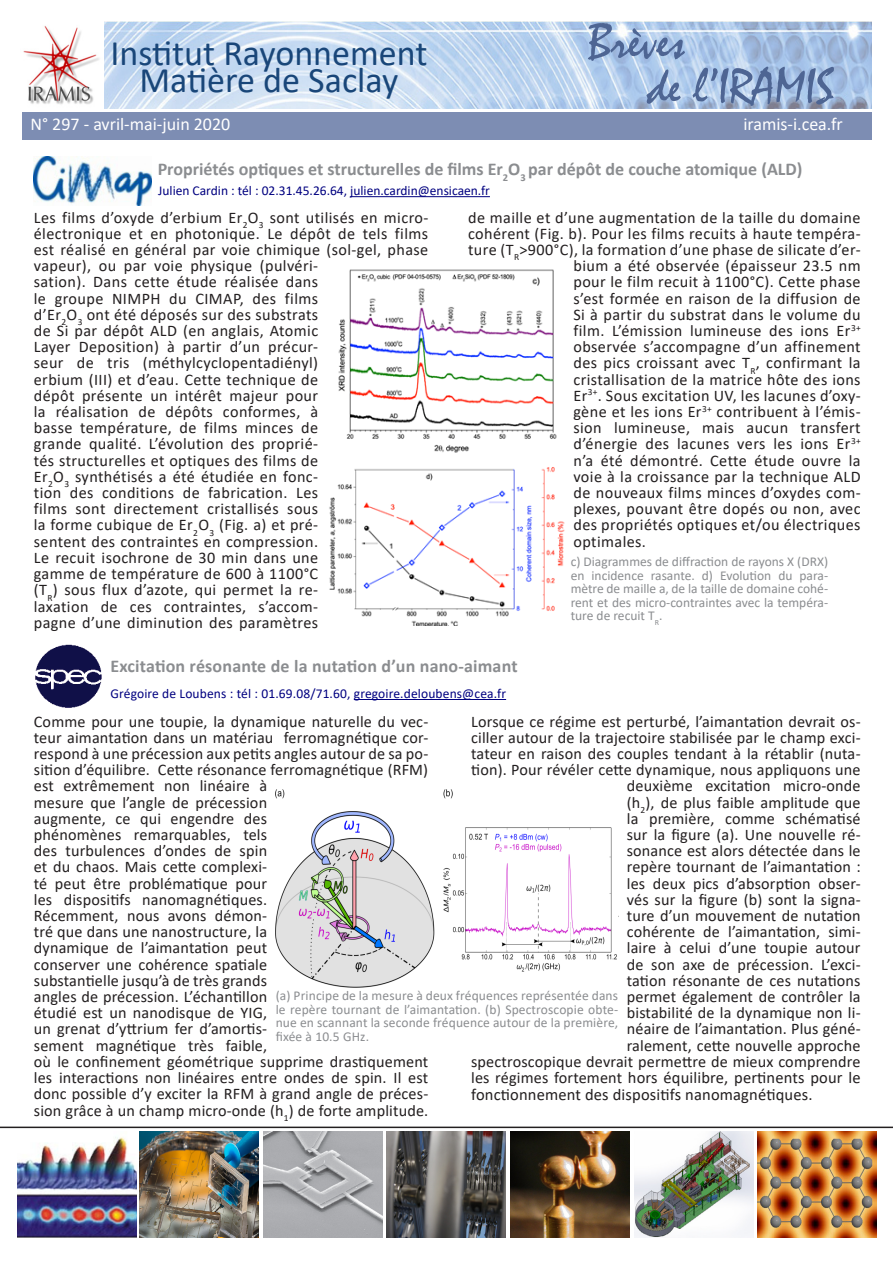
<style>
.page{position:relative;width:893px;height:1263px;background:#fff}
.page>*{position:absolute;margin:0;border:0;box-sizing:border-box;transform-origin:0 0}
.t1{font:51px "Mistral";color:#4e6593}
.t2{font:36px "Calibri";color:#194679}
.t3{font:700 18px "Calibri";color:#8b8d90}
.t4{font:18px "Calibri";color:#fff}
.t5{font:16.5px/16.5px "Calibri";letter-spacing:.01em;color:#231f20}
.t6{font:16.2px/16.2px "Calibri";letter-spacing:.01em;color:#231f20}
.t7{font:13.5px/13.5px "Calibri";color:#8b8d90;text-align:justify}
.t8{font:13.5px "Calibri";color:#000080}
.s1{font-size:16.2px}
</style>
<div class="page">
<img style="left:104px;top:21px;width:768px;height:88px">
<img style="left:23px;top:26px;width:76px;height:78px">
<div style="left:22px;top:112px;width:850px;height:28px;background:#7d8db3"></div>
<hr style="left:0;top:1126px;width:893px;height:2px;background:#231f20">
<hr style="left:350px;top:196px;width:140px;height:1px;background:#000080">
<hr style="left:354px;top:699px;width:152px;height:1px;background:#000080">
<img style="left:35px;top:644px;width:67px;height:64px">
<img style="left:139px;top:1131px;width:119px;height:107px">
<img style="left:387px;top:1131px;width:119px;height:107px">
<img style="left:263px;top:1131px;width:119px;height:107px">
<img style="left:511px;top:1131px;width:119px;height:107px">
<img style="left:634px;top:1131px;width:119px;height:107px">
<img style="left:757px;top:1131px;width:119px;height:107px">
<img style="left:18px;top:1137px;width:119px;height:101px">
<img style="left:34px;top:156px;width:117px;height:49px">
<img style="left:276px;top:790px;width:341px;height:197px">
<img style="left:329px;top:269px;width:236px;height:357px">
<p class="t2" style="left:110px;top:28px;width:318px">Institut Rayonnement</p>
<p class="t2" style="left:139px;top:55px;width:260px">Matière de Saclay</p>
<p class="t1" style="left:588px;top:11px;width:99px">Brèves</p>
<p class="t1" style="left:647px;top:56px;width:188px">de l’IRAMIS</p>
<p class="t4" style="left:31px;top:111px;width:201px">N° 297 - avril-mai-juin 2020</p>
<p class="t4" style="left:743px;top:111px;width:101px">iramis-i.cea.fr</p>
<p class="t3" style="left:158px;top:156px;width:646px">Propriétés optiques et structurelles de films Er<sub>2</sub>O<sub>3</sub> par dépôt de couche atomique (ALD)</p>
<p class="t6" style="left:468px;top:209px;width:394px">de maille et d’une augmentation de la taille du domaine</p>
<p class="t6" style="left:468px;top:225px;width:394px">cohérent (Fig. b). Pour les films recuits à haute tempéra-</p>
<p class="t6" style="left:468px;top:241px;width:394px">ture (T<sub>R</sub>&gt;900°C), la formation d’une phase de silicate d’er-</p>
<p class="t6" style="left:573px;top:257px;width:289px">bium a été observée (épaisseur 23.5 nm</p>
<p class="t6" style="left:573px;top:274px;width:289px">pour le film recuit à 1100°C). Cette phase</p>
<p class="t6" style="left:573px;top:290px;width:289px">s’est formée en raison de la diffusion de</p>
<p class="t6" style="left:573px;top:306px;width:289px">Si à partir du substrat dans le volume du</p>
<p class="t6" style="left:573px;top:322px;width:289px">film. L’émission lumineuse des ions Er<sup>3+</sup></p>
<p class="t6" style="left:573px;top:338px;width:289px">observée s’accompagne d’un affinement</p>
<p class="t6" style="left:573px;top:355px;width:289px">des pics croissant avec T<sub>R</sub>, confirmant la</p>
<p class="t6" style="left:573px;top:371px;width:289px">cristallisation de la matrice hôte des ions</p>
<p class="t6" style="left:573px;top:387px;width:289px">Er<sup>3+</sup>. Sous excitation UV, les lacunes d’oxy-</p>
<p class="t6" style="left:573px;top:403px;width:289px">gène et les ions Er<sup>3+</sup> contribuent à l’émis-</p>
<p class="t6" style="left:573px;top:419px;width:289px">sion lumineuse, mais aucun transfert</p>
<p class="t6" style="left:573px;top:436px;width:289px">d’énergie des lacunes vers les ions Er<sup>3+</sup></p>
<p class="t6" style="left:573px;top:452px;width:289px">n’a été démontré. Cette étude ouvre la</p>
<p class="t6" style="left:573px;top:468px;width:289px">voie à la croissance par la technique ALD</p>
<p class="t6" style="left:573px;top:484px;width:289px">de nouveaux films minces d’oxydes com-</p>
<p class="t6" style="left:573px;top:500px;width:289px">plexes, pouvant être dopés ou non, avec</p>
<p class="t6" style="left:573px;top:517px;width:289px">des propriétés optiques et/ou électriques</p>
<p class="t6" style="left:573px;top:533px;width:74px">optimales.</p>
<p class="t8" style="left:158px;top:181px;width:333px">Julien Cardin : tél : 02.31.45.26.64, julien.cardin@ensicaen.fr</p>
<p class="t6" style="left:34px;top:209px;width:396px">Les films d’oxyde d’erbium Er<sub>2</sub>O<sub>3</sub> sont utilisés en micro&shy;électronique et en photonique. Le dépôt de tels films est réalisé en général par voie chimique (sol-gel, phase vapeur), ou par voie physique (pulvéri-<br>sation). Dans cette étude réalisée dans<br>le groupe NIMPH du CIMAP, des films<br>d’Er<sub>2</sub>O<sub>3</sub> ont été déposés sur des substrats<br>de Si par dépôt ALD (en anglais, Atomic<br>Layer Deposition) à partir d’un précur-<br>seur de tris (méthylcyclopentadiényl)<br>erbium (III) et d’eau. Cette technique de<br>dépôt présente un intérêt majeur pour<br>la réalisation de dépôts conformes, à<br>basse température, de films minces de<br>grande qualité. L’évolution des proprié-<br>tés structurelles et optiques des films de<br>Er<sub>2</sub>O<sub>3</sub> synthétisés a été étudiée en fonc-<br>tion des conditions de fabrication. Les<br>films sont directement cristallisés sous<br>la forme cubique de Er<sub>2</sub>O<sub>3</sub> (Fig. a) et pré-<br>sentent des contraintes en compression.<br>Le recuit isochrone de 30 min dans une<br>gamme de température de 600 à 1100°C<br>(T<sub>R</sub>) sous flux d’azote, qui permet la re-<br>laxation de ces contraintes, s’accom-<br>pagne d’une diminution des paramètres</p>
<p class="t7" style="left:571px;top:555px;width:259px">c) Diagrammes de diffraction de rayons X (DRX) en incidence rasante. d) Evolution du para&shy;mètre de maille a, de la taille de domaine cohé&shy;rent et des micro-contraintes avec la tempéra&shy;ture de recuit T<sub>R</sub>.</p>
<p class="t3" style="left:111px;top:653px;width:409px">Excitation résonante de la nutation d’un nano-aimant</p>
<p class="t8" style="left:111px;top:684px;width:397px">Grégoire de Loubens : tél : 01.69.08/71.60, gregoire.deloubens@cea.fr</p>
<p class="t6" style="left:471px;top:713px;width:391px;text-align:right">Lorsque ce régime est perturbé, l’aimantation devrait os&shy;ciller autour de la trajectoire stabilisée par le champ exci&shy;tateur en raison des couples tendant à la rétablir (nuta&shy;tion). Pour révéler cette dynamique, nous appliquons une deuxième excitation micro-onde<br>(h<sub>2</sub>), de plus faible amplitude que<br>la première, comme schématisé<br>sur la figure (a). Une nouvelle ré-<br>sonance est alors détectée dans le<br>repère tournant de l’aimantation :<br>les deux pics d’absorption obser-<br>vés sur la figure (b) sont la signa-<br>ture d’un mouvement de nutation<br>cohérente de l’aimantation, simi-<br>laire à celui d’une toupie autour<br>de son axe de précession. L’exci-<br>tation résonante de ces nutations<br>permet également de contrôler la<br>bistabilité de la dynamique non li-<br>néaire de l’aimantation. Plus géné-<br>ralement, cette nouvelle approche<br>spectroscopique devrait permettre de mieux comprendre</p>
<p class="t5" style="left:471px;top:1069px;width:391px"><span class="s1">les régimes fortement</span> hors équilibre, pertinents pour le fonctionnement des dispositifs nanomagnétiques.</p>
<p class="t6" style="left:34px;top:713px;width:396px">Comme pour une toupie, la dynamique naturelle du vec&shy;teur aimantation dans un matériau ferromagnétique cor&shy;respond à une précession aux petits angles autour de sa po&shy;sition d’équilibre. Cette résonance ferromagnétique (RFM) est extrêmement non linéaire à<br>mesure que l’angle de précession<br>augmente, ce qui engendre des<br>phénomènes remarquables, tels<br>des turbulences d’ondes de spin<br>et du chaos. Mais cette complexi-<br>té peut être problématique pour<br>les dispositifs nanomagnétiques.<br>Récemment, nous avons démon-<br>tré que dans une nanostructure, la<br>dynamique de l’aimantation peut<br>conserver une cohérence spatiale<br>substantielle jusqu’à de très grands<br>angles de précession. L’échantillon<br>étudié est un nanodisque de YIG,<br>un grenat d’yttrium fer d’amortis-<br>sement magnétique très faible,<br>où le confinement géométrique supprime drastiquement les interactions non linéaires entre ondes de spin. Il est donc possible d’y exciter la RFM à grand angle de préces&shy;sion grâce à un champ micro-onde (h<sub>1</sub>) de forte amplitude.</p>
<p class="t7" style="left:276px;top:989px;width:344px">(a) Principe de la mesure à deux fréquences représentée dans le repère tournant de l’aimantation. (b) Spectroscopie obte&shy;nue en scannant la seconde fréquence autour de la première, fixée à 10.5 GHz.</p>
</div>
